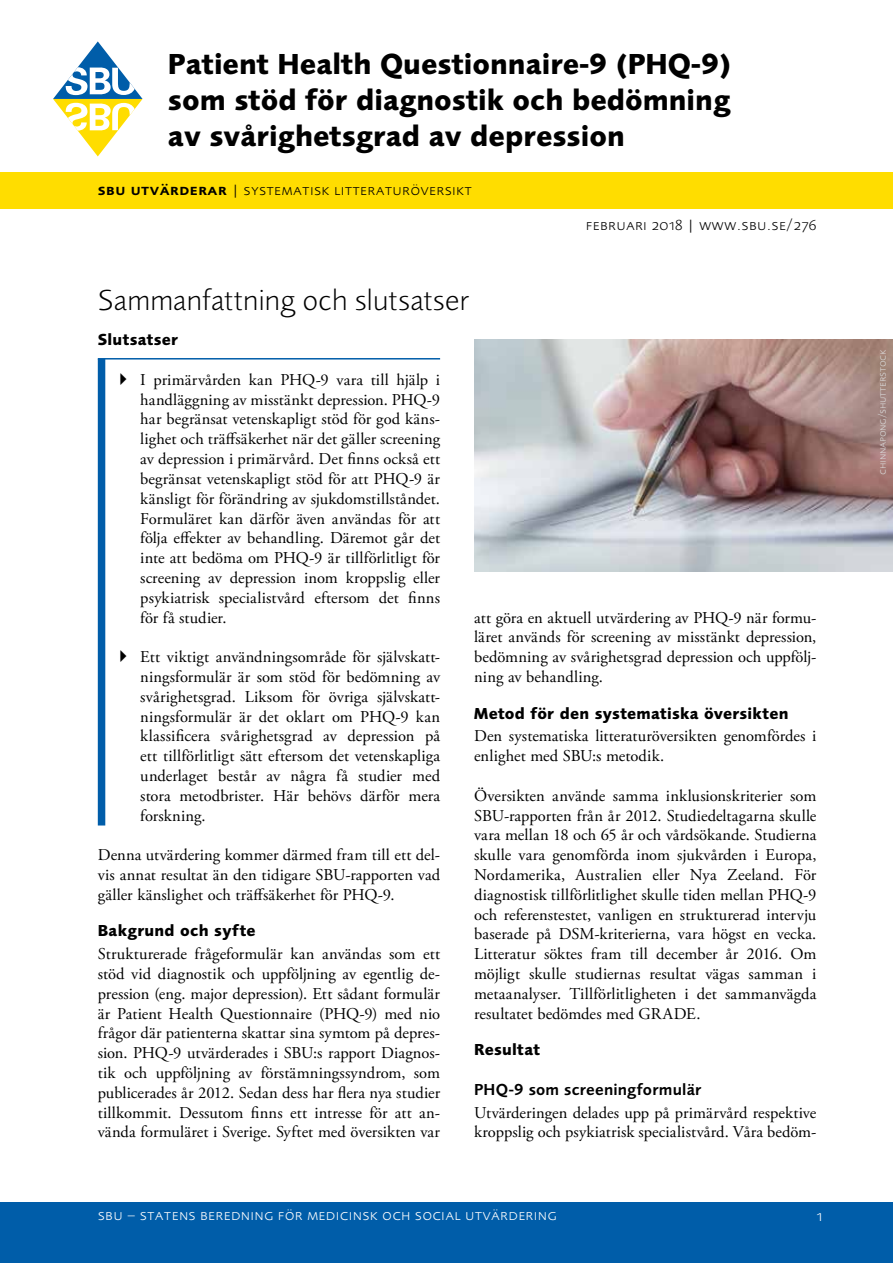
<style>
.page{position:relative;width:893px;height:1263px;background:#fff}
.page>*{position:absolute;margin:0;border:0;box-sizing:border-box;transform-origin:0 0}
.Rapporttitel{font:700 30px/36px "Foundry Sans";color:#000;text-align:justify}
.Kapitelrubrik{font:300 30px "Foundry Sans";letter-spacing:.005em;color:#000}
.Brödtext{font:16.5px/19.8px "Adobe Garamond Pro";letter-spacing:.005em;color:#000;text-align:justify}
.Rubrik_1_i_brödtext{font:700 16.5px "Foundry Sans";letter-spacing:.015em;color:#000}
.Rubrik_2_i_brödtext{font:600 16.5px "Foundry Sans";letter-spacing:.015em;color:#000}
.Rubrik__Slutsats___S{font:700 16.5px "Foundry Sans";letter-spacing:.02em;color:#000}
.Sidhuvud_svart{font:300 15.45px "Foundry Sans Expert";letter-spacing:.03em;color:#000}
.t1{font:300 15.45px "Foundry Sans Expert";letter-spacing:.03em;color:#fff}
.t2{font:300 10.5px "Foundry Sans Expert";color:#dadada}
.s1{font-weight:600}
</style>
<div class="page">
<div style="left:0;top:1202px;width:893px;height:61px;background:#005da9"></div>
<svg style="left:53px;top:41px;width:90px;height:115px"></svg>
<div style="left:0;top:173px;width:893px;height:36px;background:#fd0"></div>
<hr style="left:98px;top:358px;width:342px;height:1px;background:#005da9">
<div style="left:98px;top:359px;width:7px;height:466px;background:#005da9"></div>
<img style="left:474px;top:340px;width:419px;height:232px">
<p class="Rapporttitel" style="left:168px;top:46px;width:565px">Patient Health Questionnaire-9 (PHQ-9) som stöd för diagnostik och bedömning av svårighetsgrad av depression</p>
<p class="Sidhuvud_svart" style="left:98px;top:180px;width:376px"><span class="s1">sbu utvärderar</span> | systematisk litteraturöversikt</p>
<p class="Sidhuvud_svart" style="left:586px;top:216px;width:232px">februari 2018 | www.sbu.se/276</p>
<h1 class="Kapitelrubrik" style="left:98px;top:283px;width:373px">Sammanfattning och slutsatser</h1>
<p class="Rubrik__Slutsats___S" style="left:98px;top:330px;width:82px">Slutsatser</p>
<p class="Brödtext" style="left:140px;top:370px;width:301px">I primärvården kan PHQ-9 vara till hjälp i handläggning av misstänkt depression. PHQ-9 har begränsat vetenskapligt stöd för god käns&shy;lighet och träffsäkerhet när det gäller screening av depression i primärvård. Det finns också ett begränsat vetenskapligt stöd för att PHQ-9 är känsligt för förändring av sjukdomstillståndet.<br>Formuläret kan därför även användas för att följa effekter av behandling. Däremot går det inte att bedöma om PHQ-9 är tillförlitligt för screening av depression inom kroppslig eller psykiatrisk specialistvård eftersom det finns för få studier.</p>
<p class="Brödtext" style="left:140px;top:647px;width:301px">Ett viktigt användningsområde för självskatt&shy;ningsformulär är som stöd för bedömning av svårighetsgrad. Liksom för övriga självskatt&shy;ningsformulär är det oklart om PHQ-9 kan klassificera svårighetsgrad av depression på ett tillförlitligt sätt eftersom det vetenskapliga underlaget består av några få studier med stora metodbrister. Här behövs därför mera forskning.</p>
<p class="Brödtext" style="left:98px;top:845px;width:344px">Denna utvärdering kommer därmed fram till ett del&shy;vis annat resultat än den tidigare SBU-rapporten vad gäller känslighet och träffsäkerhet för PHQ-9.</p>
<h2 class="Rubrik_1_i_brödtext" style="left:98px;top:921px;width:159px">Bakgrund och syfte</h2>
<p class="Brödtext" style="left:98px;top:944px;width:344px">Strukturerade frågeformulär kan användas som ett stöd vid diagnostik och uppföljning av egentlig de&shy;pression (eng. major depression). Ett sådant formulär är Patient Health Questionnaire (PHQ-9) med nio frågor där patienterna skattar sina symtom på depres&shy;sion. PHQ-9 utvärderades i SBU:s rapport Diagnos&shy;tik och uppföljning av förstämningssyndrom, som publicerades år 2012. Sedan dess har flera nya studier tillkommit. Dessutom finns ett intresse för att an&shy;vända formuläret i Sverige. Syftet med översikten var</p>
<p class="Brödtext" style="left:474px;top:608px;width:344px">att göra en aktuell utvärdering av PHQ-9 när formu&shy;läret används för screening av misstänkt depression, bedömning av svårighetsgrad depression och uppfölj&shy;ning av behandling.</p>
<h2 class="Rubrik_1_i_brödtext" style="left:474px;top:703px;width:316px">Metod för den systematiska översikten</h2>
<p class="Brödtext" style="left:474px;top:727px;width:344px">Den systematiska litteraturöversikten genomfördes i enlighet med SBU:s metodik.</p>
<p class="Brödtext" style="left:474px;top:786px;width:344px">Översikten använde samma inklusionskriterier som SBU-rapporten från år 2012. Studiedeltagarna skulle vara mellan 18 och 65 år och vårdsökande. Studierna skulle vara genomförda inom sjukvården i Europa, Nordamerika, Australien eller Nya Zeeland. För diagnostisk tillförlitlighet skulle tiden mellan PHQ-9 och referenstestet, vanligen en strukturerad intervju baserade på DSM-kriterierna, vara högst en vecka.<br>Litteratur söktes fram till december år 2016. Om möjligt skulle studiernas resultat vägas samman i metaanalyser. Tillförlitligheten i det sammanvägda resultatet bedömdes med GRADE.</p>
<h2 class="Rubrik_1_i_brödtext" style="left:474px;top:1040px;width:67px">Resultat</h2>
<h3 class="Rubrik_2_i_brödtext" style="left:474px;top:1080px;width:229px">PHQ-9 som screeningformulär</h3>
<p class="Brödtext" style="left:474px;top:1103px;width:344px">Utvärderingen delades upp på primärvård respektive kroppslig och psykiatrisk specialistvård. Våra bedöm-</p>
<p class="t1" style="left:98px;top:1206px;width:460px">sbu – statens beredning för medicinsk och social utvärdering</p>
<p class="t1" style="left:816px;top:1206px;width:7px">1</p>
<p class="t2" style="left:876px;top:475px;width:127px;rotate:-90deg">chinnapong/shutterstock</p>
</div>
